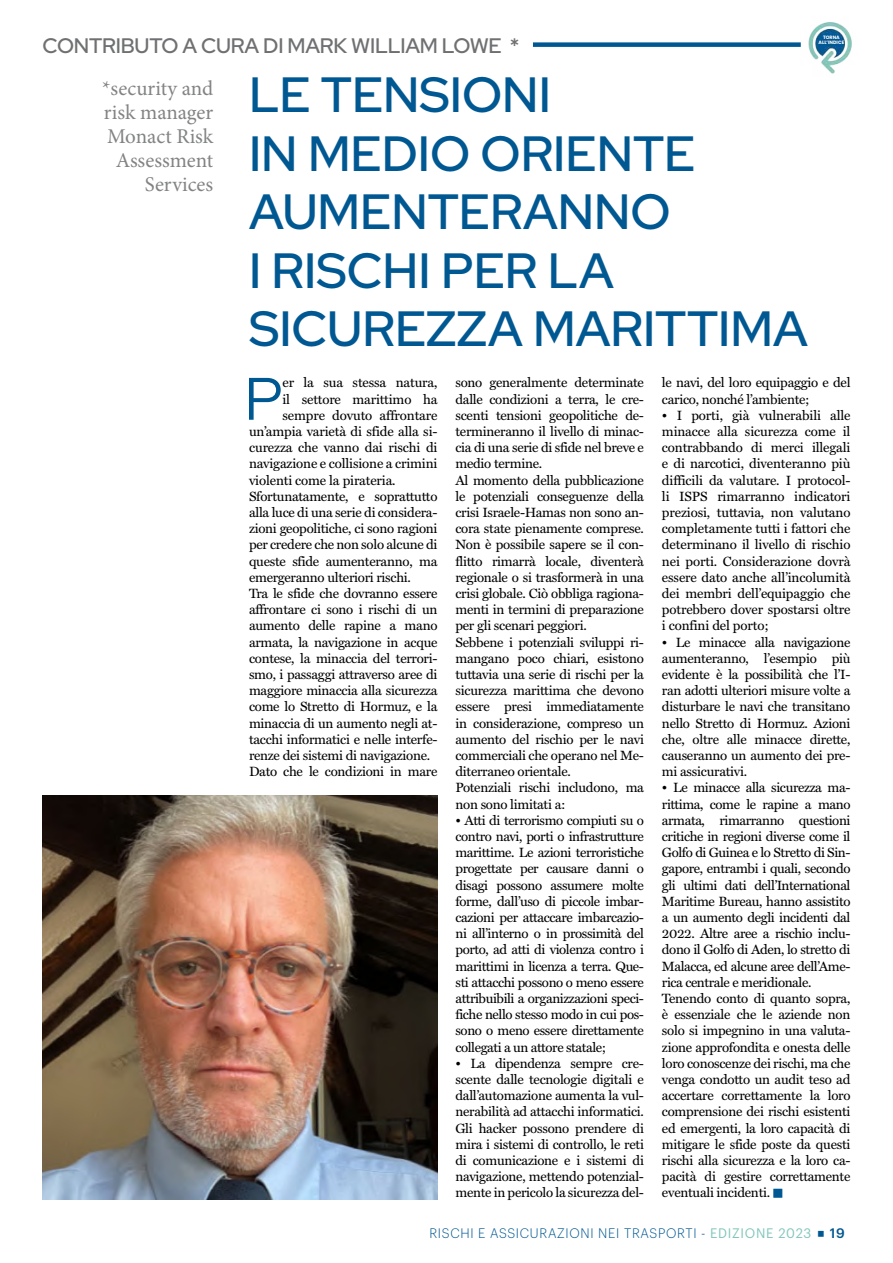
<style>
.page{position:relative;width:893px;height:1263px;background:#fff}
.page>*{position:absolute;margin:0;border:0;box-sizing:border-box;transform-origin:0 0}
.t1{font:59.85px "Red Hat Display";color:#005892}
.t2{font:500 49.5px/58.5px "Red Hat Display";color:#005892}
.t3{font:21px/24px "Minion Pro";color:#828383;text-align:right}
.t4{font:500 21px "Red Hat Display";letter-spacing:-.01em;color:#6f7072}
.t5{font:13.5px/16.2px "Miller Text Roman";letter-spacing:-.02em;color:#000;text-align:justify}
.t6{font:300 13.5px "Graphik";letter-spacing:.055em;color:#005892;scale:.96 1}
.t7{font:500 13.5px "Graphik";color:#005892}
.t8{font:700 4.8px/5.7px "Poppins";color:#fff;text-align:center}
.s1{font-weight:400;color:#6982af}
.s2{font-weight:400;color:#82c6bb}
</style>
<div class="page">
<img style="left:808px;top:22px;width:44px;height:52px">
<img style="left:43px;top:795px;width:394px;height:404px">
<div style="left:533px;top:42px;width:268px;height:5px;background:#005892"></div>
<p class="t8" style="left:819px;top:34px;width:27px">TORNA<br>ALL’INDICE</p>
<h3 class="t4" style="left:43px;top:32px;width:479px">CONTRIBUTO A CURA DI MARK WILLIAM LOWE *</h3>
<h3 class="t3" style="left:102px;top:76px;width:113px">*security and risk manager<br>Monact Risk<br>Assessment<br>Services</h3>
<h2 class="t2" style="left:249px;top:65px;width:560px">LE TENSIONI<br>IN MEDIO ORIENTE<br>AUMENTERANNO<br>I RISCHI PER LA<br>SICUREZZA MARITTIMA</h2>
<h1 class="t1" style="left:244px;top:360px;width:33px">P</h1>
<p class="t5" style="left:282px;top:374px;width:157px">er la sua stessa natura,</p>
<p class="t5" style="left:455px;top:374px;width:190px;text-align:left">sono generalmente determinate dalle condizioni a terra, le cre&shy;scenti tensioni geopolitiche de&shy;termineranno il livello di minac&shy;cia di una serie di sfide nel breve e medio termine.<br>Al momento della pubblicazione le potenziali conseguenze della crisi Israele-Hamas non sono an&shy;cora state pienamente comprese.<br>Non è possibile sapere se il con&shy;flitto rimarrà locale, diventerà regionale o si trasformerà in una crisi globale. Ciò obbliga ragiona&shy;menti in termini di preparazione per gli scenari peggiori.<br>Sebbene i potenziali sviluppi ri&shy;mangano poco chiari, esistono tuttavia una serie di rischi per la sicurezza marittima che devono essere presi immediatamente in considerazione, compreso un aumento del rischio per le navi commerciali che operano nel Me&shy;diterraneo orientale.<br>Potenziali rischi includono, ma non sono limitati a:</p>
<p class="t5" style="left:455px;top:812px;width:190px">• Atti di terrorismo compiuti su o contro navi, porti o infrastrutture marittime. Le azioni terroristiche progettate per causare danni o disagi possono assumere molte forme, dall’uso di piccole imbar&shy;cazioni per attaccare imbarcazio&shy;ni all’interno o in prossimità del porto, ad atti di violenza contro i marittimi in licenza a terra. Que&shy;sti attacchi possono o meno essere attribuibili a organizzazioni speci&shy;fiche nello stesso modo in cui pos&shy;sono o meno essere direttamente collegati a un attore statale;</p>
<p class="t5" style="left:455px;top:1055px;width:190px">• La dipendenza sempre cre&shy;scente dalle tecnologie digitali e dall’automazione aumenta la vul&shy;nerabilità ad attacchi informatici.<br>Gli hacker possono prendere di mira i sistemi di controllo, le reti di comunicazione e i sistemi di navigazione, mettendo potenzial&shy;mente in pericolo la sicurezza del-</p>
<p class="t5" style="left:662px;top:374px;width:190px">le navi, del loro equipaggio e del carico, nonché l’ambiente;</p>
<p class="t5" style="left:662px;top:407px;width:190px">• I porti, già vulnerabili alle minacce alla sicurezza come il contrabbando di merci illegali e di narcotici, diventeranno più difficili da valutare. I protocol&shy;li ISPS rimarranno indicatori preziosi, tuttavia, non valutano completamente tutti i fattori che determinano il livello di rischio nei porti. Considerazione dovrà essere dato anche all’incolumità dei membri dell’equipaggio che potrebbero dover spostarsi oltre i confini del porto;</p>
<p class="t5" style="left:662px;top:634px;width:190px">• Le minacce alla navigazione aumenteranno, l’esempio più evidente è la possibilità che l’I&shy;ran adotti ulteriori misure volte a disturbare le navi che transitano nello Stretto di Hormuz. Azioni che, oltre alle minacce dirette, causeranno un aumento dei pre&shy;mi assicurativi.</p>
<p class="t5" style="left:662px;top:779px;width:190px;text-align:left">• Le minacce alla sicurezza ma&shy;rittima, come le rapine a mano armata, rimarranno questioni critiche in regioni diverse come il<br>Golfo di Guinea e lo Stretto di Sin&shy;gapore, entrambi i quali, secondo gli ultimi dati dell’International<br>Maritime Bureau, hanno assistito a un aumento degli incidenti dal<br>2022. Altre aree a rischio inclu&shy;dono il Golfo di Aden, lo stretto di<br>Malacca, ed alcune aree dell’Ame&shy;rica centrale e meridionale.<br>Tenendo conto di quanto sopra, è essenziale che le aziende non solo si impegnino in una valuta&shy;zione approfondita e onesta delle loro conoscenze dei rischi, ma che venga condotto un audit teso ad accertare correttamente la loro comprensione dei rischi esistenti ed emergenti, la loro capacità di mitigare le sfide poste da questi rischi alla sicurezza e la loro ca&shy;pacità di gestire correttamente eventuali incidenti.</p>
<p class="t5" style="left:282px;top:391px;width:157px">il settore marittimo ha</p>
<p class="t5" style="left:282px;top:407px;width:157px">sempre dovuto affrontare</p>
<p class="t5" style="left:249px;top:423px;width:190px">un’ampia varietà di sfide alla si-</p>
<p class="t5" style="left:249px;top:439px;width:190px">curezza che vanno dai rischi di</p>
<p class="t5" style="left:249px;top:455px;width:190px">navigazione e collisione a crimini</p>
<p class="t5" style="left:249px;top:472px;width:148px">violenti come la pirateria.</p>
<p class="t5" style="left:249px;top:488px;width:190px">Sfortunatamente, e soprattutto</p>
<p class="t5" style="left:249px;top:504px;width:190px">alla luce di una serie di considera-</p>
<p class="t5" style="left:249px;top:520px;width:190px">zioni geopolitiche, ci sono ragioni</p>
<p class="t5" style="left:249px;top:536px;width:190px">per credere che non solo alcune di</p>
<p class="t5" style="left:249px;top:553px;width:190px">queste sfide aumenteranno, ma</p>
<p class="t5" style="left:249px;top:569px;width:163px">emergeranno ulteriori rischi.</p>
<p class="t5" style="left:249px;top:585px;width:190px">Tra le sfide che dovranno essere</p>
<p class="t5" style="left:249px;top:601px;width:190px">affrontare ci sono i rischi di un</p>
<p class="t5" style="left:249px;top:617px;width:190px">aumento delle rapine a mano</p>
<p class="t5" style="left:249px;top:634px;width:190px">armata, la navigazione in acque</p>
<p class="t5" style="left:249px;top:650px;width:190px">contese, la minaccia del terrori-</p>
<p class="t5" style="left:249px;top:666px;width:190px">smo, i passaggi attraverso aree di</p>
<p class="t5" style="left:249px;top:682px;width:190px">maggiore minaccia alla sicurezza</p>
<p class="t5" style="left:249px;top:698px;width:190px">come lo Stretto di Hormuz, e la</p>
<p class="t5" style="left:249px;top:715px;width:190px">minaccia di un aumento negli at-</p>
<p class="t5" style="left:249px;top:731px;width:190px">tacchi informatici e nelle interfe-</p>
<p class="t5" style="left:249px;top:747px;width:183px">renze dei sistemi di navigazione.</p>
<p class="t5" style="left:249px;top:763px;width:190px">Dato che le condizioni in mare</p>
<p class="t6" style="left:429px;top:1224px;width:399px">RISCHI E ASSICURAZIONI NEI TRASPORTI <span class="s1">-</span> <span class="s2">EDIZIONE 2023</span></p>
<p class="t7" style="left:830px;top:1223px;width:16px">19</p>
</div>
